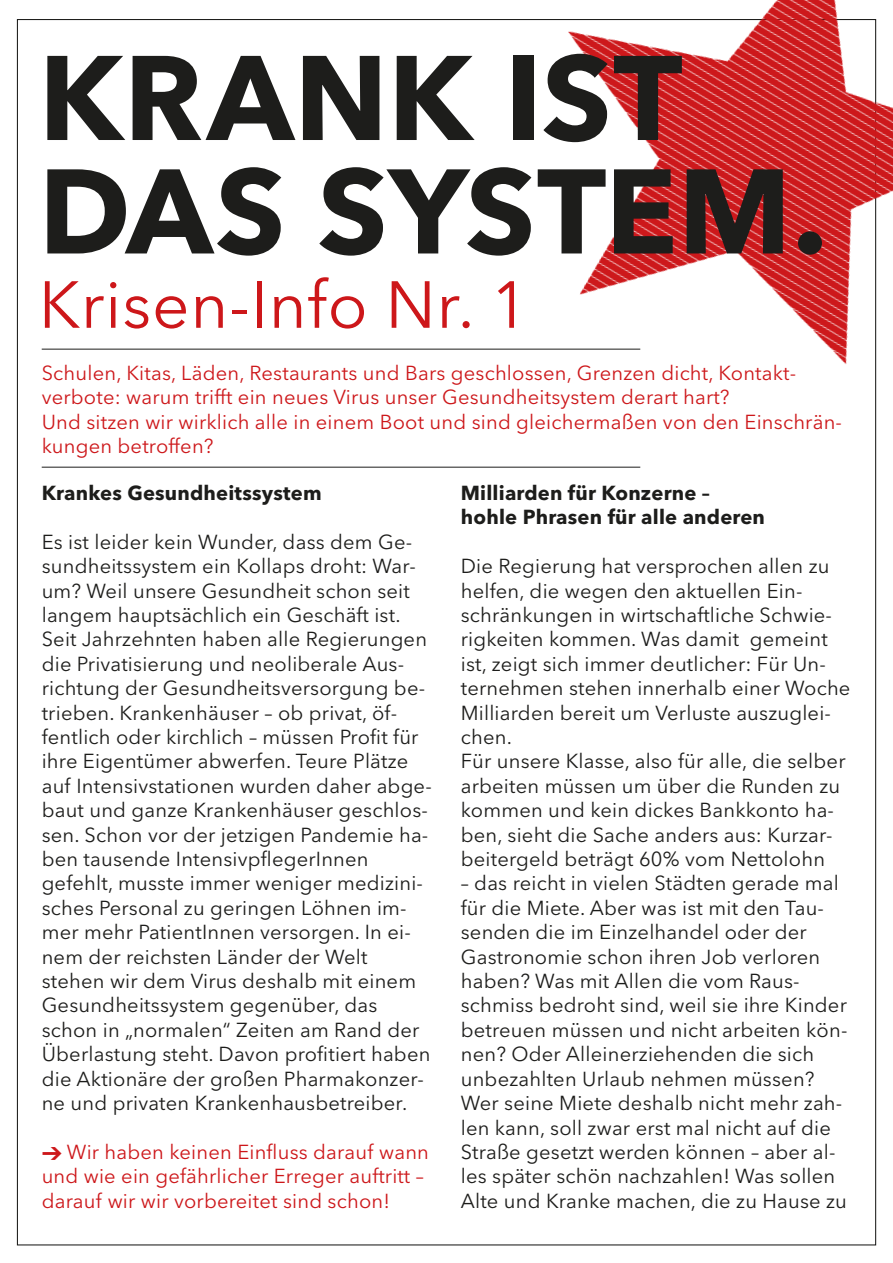
<style>
.page{position:relative;width:893px;height:1263px;background:#fff}
.page>*{position:absolute;margin:0;border:0;box-sizing:border-box;transform-origin:0 0}
.t1{font:700 118.8px/113.4px "Avenir Next Cyr";letter-spacing:.005em;color:#1d1d1b}
.t2{font:65.7px "Avenir Next Cyr";letter-spacing:.01em;color:#cd171a}
.t3{font:20.1px/24.5px "Avenir Next Cyr";letter-spacing:.01em;color:#1d1d1b}
.t4{font:20.1px/24.5px "Avenir Next Cyr";letter-spacing:.01em;color:#cd171a}
.t5{font:700 20.1px/24.5px "Avenir Next Cyr";letter-spacing:.01em;color:#1d1d1b}
</style>
<div class="page">
<img style="left:491px;top:0;width:402px;height:403px">
<hr style="left:42px;top:467px;width:598px;height:1px;background:#1d1d1b">
<hr style="left:42px;top:349px;width:598px;height:1px;background:#1d1d1b">
<p class="t1" style="left:39px;top:41px;width:791px">KRANK IST<br>DAS SYSTEM.</p>
<p class="t2" style="left:39px;top:266px;width:491px">Krisen-Info Nr. 1</p>
<p class="t4" style="left:42px;top:361px;width:802px">Schulen, Kitas, Läden, Restaurants und Bars geschlossen, Grenzen dicht, Kontakt&shy;verbote: warum trifft ein neues Virus unser Gesundheitsystem derart hart?<br>Und sitzen wir wirklich alle in einem Boot und sind gleichermaßen von den Einschrän&shy;kungen betroffen?</p>
<p class="t5" style="left:461px;top:480px;width:306px">Milliarden für Konzerne – hohle Phrasen für alle anderen</p>
<p class="t3" style="left:461px;top:554px;width:391px">Die Regierung hat versprochen allen zu helfen, die wegen den aktuellen Ein&shy;schränkungen in wirtschaftliche Schwie&shy;rigkeiten kommen. Was damit gemeint ist, zeigt sich immer deutlicher: Für Un&shy;ternehmen stehen innerhalb einer Woche Milliarden bereit um Verluste auszuglei&shy;chen.<br>Für unsere Klasse, also für alle, die selber arbeiten müssen um über die Runden zu kommen und kein dickes Bankkonto ha&shy;ben, sieht die Sache anders aus: Kurzar&shy;beitergeld beträgt 60% vom Nettolohn</p>
<p class="t3" style="left:461px;top:871px;width:388px">– das reicht in vielen Städten gerade mal für die Miete. Aber was ist mit den Tau&shy;senden die im Einzelhandel oder der Gastronomie schon ihren Job verloren haben? Was mit Allen die vom Raus&shy;schmiss bedroht sind, weil sie ihre Kinder betreuen müssen und nicht arbeiten kön&shy;nen? Oder Alleinerziehenden die sich unbezahlten Urlaub nehmen müssen?<br>Wer seine Miete deshalb nicht mehr zah&shy;len kann, soll zwar erst mal nicht auf die Straße gesetzt werden können – aber al&shy;les später schön nachzahlen! Was sollen Alte und Kranke machen, die zu Hause zu</p>
<p class="t5" style="left:42px;top:480px;width:281px">Krankes Gesundheitssystem</p>
<p class="t3" style="left:42px;top:529px;width:392px">Es ist leider kein Wunder, dass dem Ge&shy;sundheitssystem ein Kollaps droht: War&shy;um? Weil unsere Gesundheit schon seit langem hauptsächlich ein Geschäft ist.<br>Seit Jahrzehnten haben alle Regierungen die Privatisierung und neoliberale Aus&shy;richtung der Gesundheitsversorgung be&shy;trieben. Krankenhäuser – ob privat, öf&shy;fentlich oder kirchlich – müssen Profit für ihre Eigentümer abwerfen. Teure Plätze auf Intensivstationen wurden daher abge&shy;baut und ganze Krankenhäuser geschlos&shy;sen. Schon vor der jetzigen Pandemie ha&shy;ben tausende IntensivpflegerInnen gefehlt, musste immer weniger medizini&shy;sches Personal zu geringen Löhnen im&shy;mer mehr PatientInnen versorgen. In ei&shy;nem der reichsten Länder der Welt stehen wir dem Virus deshalb mit einem Gesundheitssystem gegenüber, das schon in „normalen“ Zeiten am Rand der Überlastung steht. Davon profitiert haben die Aktionäre der großen Pharmakonzer&shy;ne und privaten Krankenhausbetreiber.</p>
<p class="t4" style="left:42px;top:1140px;width:389px;text-indent:25px">Wir haben keinen Einfluss darauf wann und wie ein gefährlicher Erreger auftritt – darauf wir wir vorbereitet sind schon!</p>
</div>
